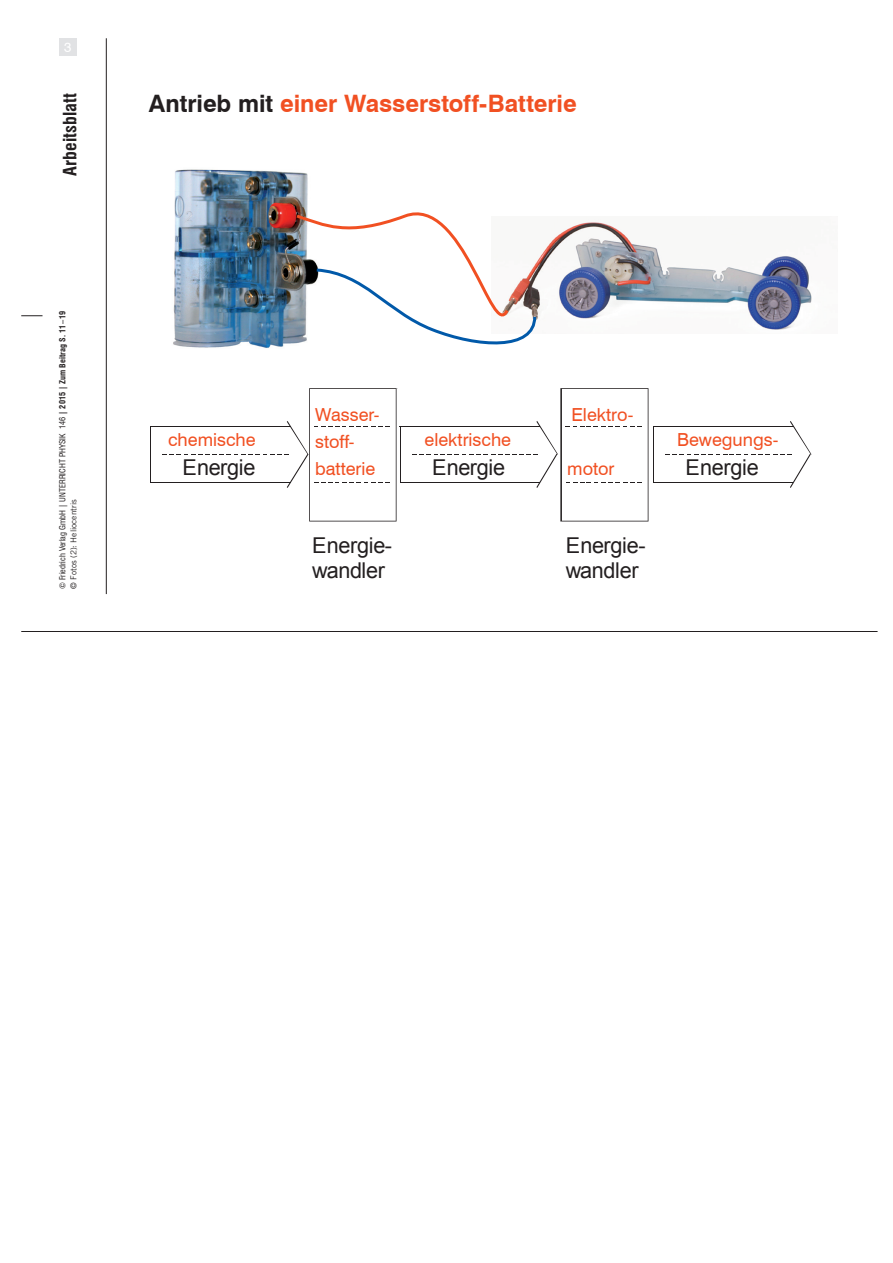
<style>
.page{position:relative;width:893px;height:1263px;background:#fff}
.page>*{position:absolute;margin:0;border:0;box-sizing:border-box;transform-origin:0 0}
.t1{font:700 24px "Swiss 721 BT";color:#f15022}
.t2{font:21.9px/24.2px "Arial";letter-spacing:-.02em;color:#231f20}
.t3{font:18px/27px "Swiss 721 BT";color:#f15022}
.t4{font:700 condensed 18px "Swiss 721 BT";color:#231f20}
.t5{font:13.5px "Swiss 721 BT";color:#fff}
.t6{font:condensed 8.25px "Swiss 721 BT";color:#231f20}
.t7{font:8.25px "Trade Gothic LT Std";color:#231f20}
.s1{color:#231f20}
.s2{font-weight:700}
</style>
<div class="page">
<img style="left:538px;top:222px;width:274px;height:108px">
<img style="left:173px;top:169px;width:135px;height:179px">
<hr style="left:21px;top:631px;width:857px;height:1px;background:#231f20">
<hr style="left:106px;top:38px;width:1px;height:556px;background:#231f20">
<div style="left:60px;top:38px;width:17px;height:17px;background:#e1e2e4"></div>
<hr style="left:150px;top:426px;width:141px;height:1px;background:#231f20">
<hr style="left:150px;top:482px;width:141px;height:1px;background:#231f20">
<hr style="left:150px;top:427px;width:1px;height:55px;background:#231f20">
<hr style="left:400px;top:426px;width:140px;height:1px;background:#231f20">
<hr style="left:400px;top:482px;width:139px;height:1px;background:#231f20">
<hr style="left:400px;top:427px;width:1px;height:55px;background:#231f20">
<hr style="left:653px;top:426px;width:141px;height:1px;background:#231f20">
<hr style="left:653px;top:482px;width:140px;height:1px;background:#231f20">
<hr style="left:653px;top:427px;width:1px;height:55px;background:#231f20">
<svg style="left:665px;top:421px;width:146px;height:67px"></svg>
<svg style="left:162px;top:388px;width:235px;height:133px"></svg>
<svg style="left:412px;top:388px;width:236px;height:133px"></svg>
<svg style="left:21px;top:315px;width:22px;height:1px"></svg>
<svg style="left:293px;top:191px;width:245px;height:157px"></svg>
<p class="t5" style="left:64px;top:39px;width:9px">3</p>
<p class="t4" style="left:59px;top:176px;width:84px;rotate:-90deg">Arbeitsblatt</p>
<h1 class="t1" style="left:149px;top:89px;width:429px"><span class="s1">Antrieb mit</span> einer Wasserstoff-Batterie</h1>
<p class="t6" style="left:57px;top:589px;width:280px;rotate:-90deg">© Friedrich Verlag GmbH | UNTERRICHT PHYSIK 146 <span class="s2">| 2015 | Zum Beitrag S. 11– 19</span></p>
<p class="t7" style="left:69px;top:589px;width:91px;rotate:-90deg">© Fotos (2): Heliocentris</p>
<p class="t3" style="left:315px;top:401px;width:66px">Wasser&shy;stoff-</p>
<p class="t3" style="left:571px;top:401px;width:63px">Elektro-</p>
<p class="t3" style="left:315px;top:455px;width:62px">batterie</p>
<p class="t3" style="left:567px;top:455px;width:49px">motor</p>
<p class="t3" style="left:168px;top:426px;width:89px">chemische</p>
<p class="t3" style="left:425px;top:426px;width:88px">elektrische</p>
<p class="t3" style="left:677px;top:426px;width:103px">Bewegungs-</p>
<p class="t2" style="left:182px;top:455px;width:75px">Energie</p>
<p class="t2" style="left:432px;top:455px;width:75px">Energie</p>
<p class="t2" style="left:686px;top:455px;width:75px">Energie</p>
<p class="t2" style="left:312px;top:534px;width:81px">Energie&shy;wandler</p>
<p class="t2" style="left:566px;top:534px;width:81px">Energie&shy;wandler</p>
</div>
